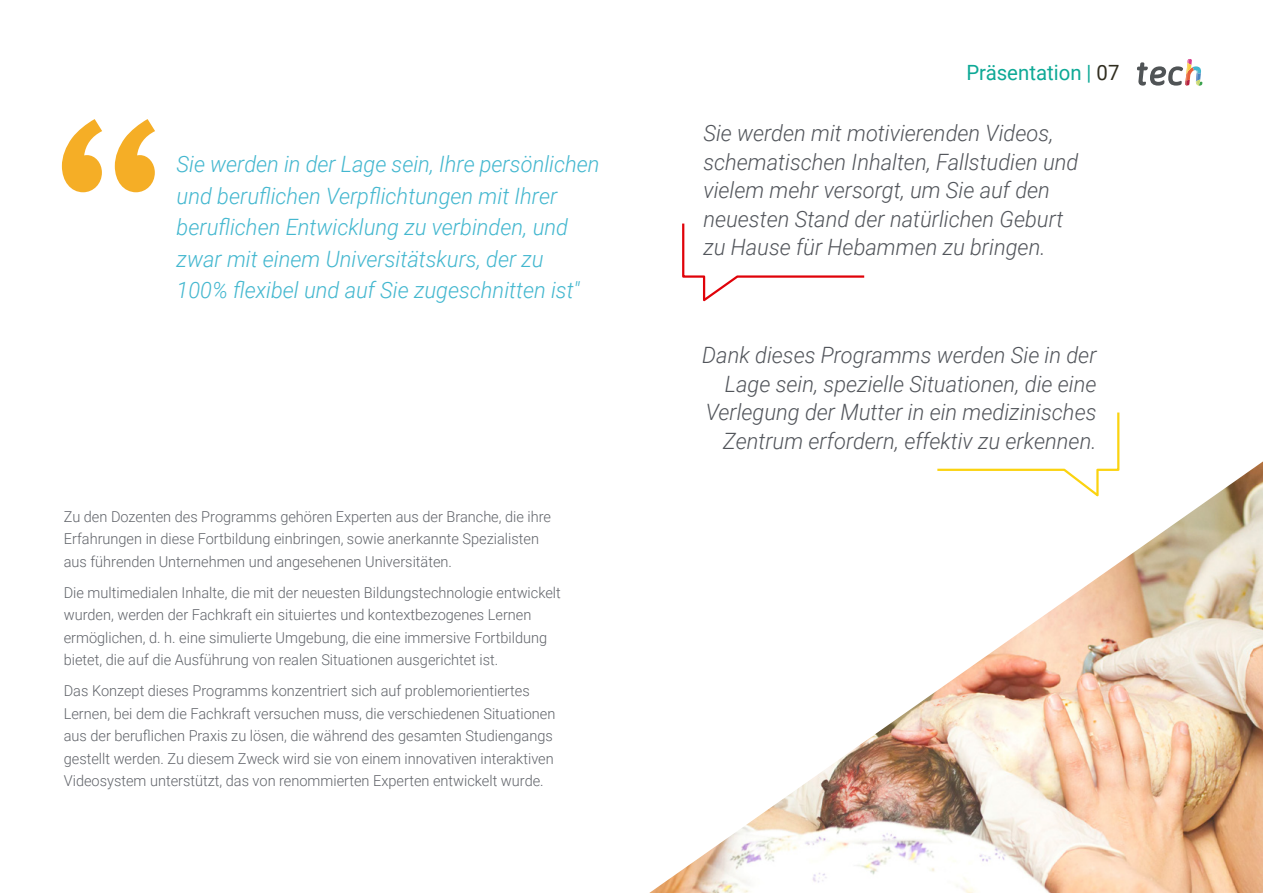
<style>
.page{position:relative;width:1263px;height:893px;background:#fff}
.page>*{position:absolute;margin:0;border:0;box-sizing:border-box;transform-origin:0 0}
.t1{font:italic 300 22.5px/28.5px "Roboto";color:#52555b;text-align:right}
.t2{font:italic 300 22.5px/31.5px "Roboto";color:#43b7cf}
.t3{font:21px "Roboto";color:#0ea996}
.t4{font:300 15px/22.5px "Roboto";color:#61646a}
.s1{color:#312e20}
</style>
<div class="page">
<img style="left:649px;top:461px;width:614px;height:432px">
<svg style="left:62px;top:119px;width:93px;height:73px"></svg>
<svg style="left:1137px;top:59px;width:65px;height:27px"></svg>
<svg style="left:935px;top:412px;width:185px;height:88px"></svg>
<svg style="left:682px;top:223px;width:183px;height:79px"></svg>
<h1 class="t2" style="left:177px;top:147px;width:424px">Sie werden in der Lage sein, Ihre persönlichen und beruflichen Verpflichtungen mit Ihrer beruflichen Entwicklung zu verbinden, und zwar mit einem Universitätskurs, der zu 100% flexibel und auf Sie zugeschnitten ist"</h1>
<p class="t4" style="left:64px;top:504px;width:489px">Zu den Dozenten des Programms gehören Experten aus der Branche, die ihre<br>Erfahrungen in diese Fortbildung einbringen, sowie anerkannte Spezialisten aus führenden Unternehmen und angesehenen Universitäten.</p>
<p class="t4" style="left:64px;top:580px;width:498px">Die multimedialen Inhalte, die mit der neuesten Bildungstechnologie entwickelt wurden, werden der Fachkraft ein situiertes und kontextbezogenes Lernen ermöglichen, d. h. eine simulierte Umgebung, die eine immersive Fortbildung bietet, die auf die Ausführung von realen Situationen ausgerichtet ist.</p>
<p class="t4" style="left:64px;top:679px;width:493px">Das Konzept dieses Programms konzentriert sich auf problemorientiertes Lernen, bei dem die Fachkraft versuchen muss, die verschiedenen Situationen aus der beruflichen Praxis zu lösen, die während des gesamten Studiengangs gestellt werden. Zu diesem Zweck wird sie von einem innovativen interaktiven Videosystem unterstützt, das von renommierten Experten entwickelt wurde.</p>
<h2 class="t3" style="left:966px;top:57px;width:155px">Präsentation | <span class="s1">07</span></h2>
<h1 class="t1" style="left:703px;top:118px;width:377px;text-align:left">Sie werden mit motivierenden Videos, schematischen Inhalten, Fallstudien und vielem mehr versorgt, um Sie auf den neuesten Stand der natürlichen Geburt zu Hause für Hebammen zu bringen.</h1>
<h1 class="t1" style="left:702px;top:340px;width:396px">Dank dieses Programms werden Sie in der Lage sein, spezielle Situationen, die eine Verlegung der Mutter in ein medizinisches Zentrum erfordern, effektiv zu erkennen.</h1>
</div>
